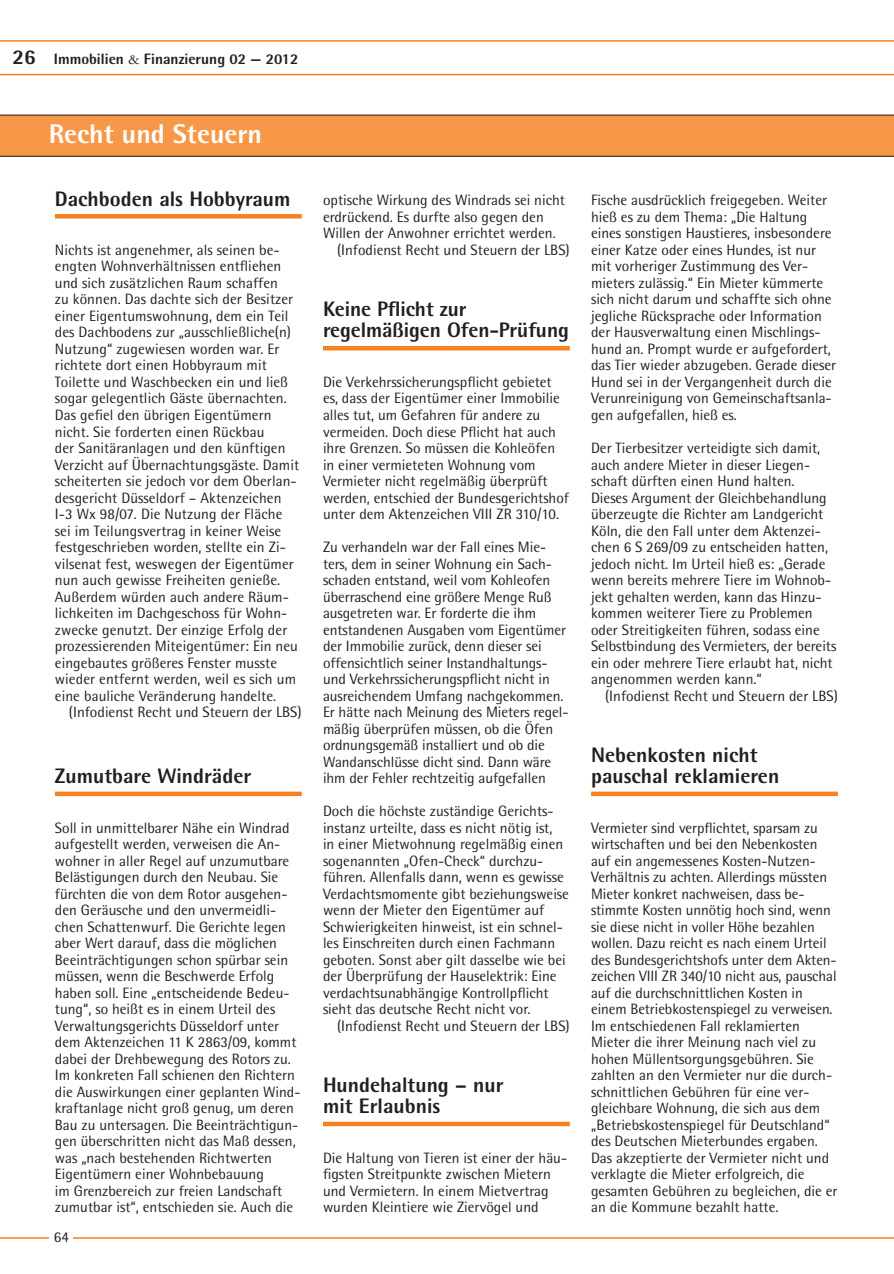
<style>
.page{position:relative;width:894px;height:1274px;background:#fff}
.page>*{position:absolute;margin:0;border:0;box-sizing:border-box;transform-origin:0 0}
.t1{font:800 27px "Rotis Semi Sans";color:#fff}
.t2{font:800 21px/21px "Rotis Semi Sans";color:#231f20}
.t3{font:15px/16.5px "Rotis Semi Sans";color:#231f20}
.t4{font:800 15px "Rotis Semi Sans";color:#231f20}
.s1{font-size:21px}
.s2{font-family:"Garamond";font-weight:400}
</style>
<div class="page">
<svg style="left:0;top:40px;width:893px;height:35px"></svg>
<svg style="left:0;top:115px;width:893px;height:42px"></svg>
<hr style="left:55px;top:214px;width:246px;height:4px;background:#f58220">
<div style="left:55px;top:791px;width:246px;height:5px;background:#f58220"></div>
<hr style="left:323px;top:346px;width:246px;height:4px;background:#f58220">
<div style="left:323px;top:1121px;width:246px;height:5px;background:#f58220"></div>
<div style="left:591px;top:791px;width:246px;height:5px;background:#f58220"></div>
<hr style="left:0;top:1237px;width:893px;height:1px;background:#f58220">
<div style="left:49px;top:1222px;width:23px;height:31px;background:#fff"></div>
<p class="t4" style="left:12px;top:50px;width:288px"><span class="s1">26</span> Immobilien <span class="s2">&amp;</span> Finanzierung 02 — 2012</p>
<h1 class="t1" style="left:49px;top:117px;width:215px">Recht und Steuern</h1>
<h2 class="t2" style="left:55px;top:187px;width:237px">Dachboden als Hobbyraum</h2>
<p class="t3" style="left:55px;top:241px;width:246px">Nichts ist angenehmer, als seinen be&shy;engten Wohnverhältnissen entfliehen und sich zusätzlichen Raum schaffen<br>zu können. Das dachte sich der Besitzer einer Eigentumswohnung, dem ein Teil des Dachbodens zur „ausschließliche(n)<br>Nutzung“ zugewiesen worden war. Er richtete dort einen Hobbyraum mit Toilette und Waschbecken ein und ließ sogar gelegentlich Gäste übernachten.<br>Das gefiel den übrigen Eigentümern nicht. Sie forderten einen Rückbau<br>der Sanitäranlagen und den künftigen Verzicht auf Übernachtungsgäste. Damit scheiterten sie jedoch vor dem Oberlan&shy;desgericht Düsseldorf – Aktenzeichen I-3 Wx 98/07. Die Nutzung der Fläche sei im Teilungsvertrag in keiner Weise festgeschrieben worden, stellte ein Zi&shy;vilsenat fest, weswegen der Eigentümer nun auch gewisse Freiheiten genieße.<br>Außerdem würden auch andere Räum&shy;lichkeiten im Dachgeschoss für Wohn&shy;zwecke genutzt. Der einzige Erfolg der prozessierenden Miteigentümer: Ein neu eingebautes größeres Fenster musste wieder entfernt werden, weil es sich um eine bauliche Veränderung handelte.</p>
<p class="t3" style="left:69px;top:703px;width:234px">(Infodienst Recht und Steuern der LBS)</p>
<h2 class="t2" style="left:55px;top:765px;width:198px">Zumutbare Windräder</h2>
<p class="t3" style="left:55px;top:819px;width:247px">Soll in unmittelbarer Nähe ein Windrad aufgestellt werden, verweisen die An&shy;wohner in aller Regel auf unzumutbare Belästigungen durch den Neubau. Sie fürchten die von dem Rotor ausgehen&shy;den Geräusche und den unvermeidli&shy;chen Schattenwurf. Die Gerichte legen aber Wert darauf, dass die möglichen Beeinträchtigungen schon spürbar sein müssen, wenn die Beschwerde Erfolg haben soll. Eine „entscheidende Bedeu&shy;tung“, so heißt es in einem Urteil des Verwaltungsgerichts Düsseldorf unter dem Aktenzeichen 11 K 2863/09, kommt dabei der Drehbewegung des Rotors zu.<br>Im konkreten Fall schienen den Richtern die Auswirkungen einer geplanten Wind&shy;kraftanlage nicht groß genug, um deren Bau zu untersagen. Die Beeinträchtigun&shy;gen überschritten nicht das Maß dessen, was „nach bestehenden Richtwerten Eigentümern einer Wohnbebauung<br>im Grenzbereich zur freien Landschaft zumutbar ist“, entschieden sie. Auch die</p>
<p class="t3" style="left:54px;top:1228px;width:17px">64</p>
<p class="t3" style="left:323px;top:192px;width:243px">optische Wirkung des Windrads sei nicht</p>
<p class="t3" style="left:323px;top:208px;width:222px">erdrückend. Es durfte also gegen den</p>
<p class="t3" style="left:323px;top:225px;width:234px">Willen der Anwohner errichtet werden.</p>
<p class="t3" style="left:337px;top:241px;width:234px">(Infodienst Recht und Steuern der LBS)</p>
<h2 class="t2" style="left:323px;top:298px;width:247px">Keine Pflicht zur regelmäßigen Ofen-Prüfung</h2>
<p class="t3" style="left:323px;top:373px;width:247px">Die Verkehrssicherungspflicht gebietet es, dass der Eigentümer einer Immobilie alles tut, um Gefahren für andere zu vermeiden. Doch diese Pflicht hat auch ihre Grenzen. So müssen die Kohleöfen in einer vermieteten Wohnung vom Vermieter nicht regelmäßig überprüft werden, entschied der Bundesgerichtshof unter dem Aktenzeichen VIII ZR 310/10.</p>
<p class="t3" style="left:323px;top:538px;width:247px">Zu verhandeln war der Fall eines Mie&shy;ters, dem in seiner Wohnung ein Sach&shy;schaden entstand, weil vom Kohleofen überraschend eine größere Menge Ruß ausgetreten war. Er forderte die ihm entstandenen Ausgaben vom Eigentümer der Immobilie zurück, denn dieser sei offensichtlich seiner Instandhaltungs&shy;und Verkehrssicherungspflicht nicht in ausreichendem Umfang nachgekommen.<br>Er hätte nach Meinung des Mieters regel&shy;mäßig überprüfen müssen, ob die Öfen ordnungsgemäß installiert und ob die Wandanschlüsse dicht sind. Dann wäre ihm der Fehler rechtzeitig aufgefallen</p>
<p class="t3" style="left:323px;top:802px;width:247px">Doch die höchste zuständige Gerichts&shy;instanz urteilte, dass es nicht nötig ist,<br>in einer Mietwohnung regelmäßig einen sogenannten „Ofen-Check“ durchzu&shy;führen. Allenfalls dann, wenn es gewisse Verdachtsmomente gibt beziehungsweise wenn der Mieter den Eigentümer auf Schwierigkeiten hinweist, ist ein schnel&shy;les Einschreiten durch einen Fachmann geboten. Sonst aber gilt dasselbe wie bei der Überprüfung der Hauselektrik: Eine verdachtsunabhängige Kontrollpflicht sieht das deutsche Recht nicht vor.</p>
<p class="t3" style="left:337px;top:1017px;width:234px">(Infodienst Recht und Steuern der LBS)</p>
<h2 class="t2" style="left:323px;top:1074px;width:182px">Hundehaltung – nur mit Erlaubnis</h2>
<p class="t3" style="left:323px;top:1149px;width:246px">Die Haltung von Tieren ist einer der häu&shy;figsten Streitpunkte zwischen Mietern und Vermietern. In einem Mietvertrag wurden Kleintiere wie Ziervögel und</p>
<p class="t3" style="left:591px;top:192px;width:247px">Fische ausdrücklich freigegeben. Weiter hieß es zu dem Thema: „Die Haltung eines sonstigen Haustieres, insbesondere einer Katze oder eines Hundes, ist nur mit vorheriger Zustimmung des Ver&shy;mieters zulässig.“ Ein Mieter kümmerte sich nicht darum und schaffte sich ohne jegliche Rücksprache oder Information der Hausverwaltung einen Mischlings&shy;hund an. Prompt wurde er aufgefordert, das Tier wieder abzugeben. Gerade dieser Hund sei in der Vergangenheit durch die Verunreinigung von Gemeinschaftsanla&shy;gen aufgefallen, hieß es.</p>
<p class="t3" style="left:591px;top:439px;width:247px">Der Tierbesitzer verteidigte sich damit, auch andere Mieter in dieser Liegen&shy;schaft dürften einen Hund halten.<br>Dieses Argument der Gleichbehandlung überzeugte die Richter am Landgericht Köln, die den Fall unter dem Aktenzei&shy;chen 6 S 269/09 zu entscheiden hatten, jedoch nicht. Im Urteil hieß es: „Gerade wenn bereits mehrere Tiere im Wohnob&shy;jekt gehalten werden, kann das Hinzu&shy;kommen weiterer Tiere zu Problemen oder Streitigkeiten führen, sodass eine Selbstbindung des Vermieters, der bereits ein oder mehrere Tiere erlaubt hat, nicht angenommen werden kann.“</p>
<p class="t3" style="left:605px;top:687px;width:234px">(Infodienst Recht und Steuern der LBS)</p>
<h2 class="t2" style="left:591px;top:744px;width:190px">Nebenkosten nicht pauschal reklamieren</h2>
<p class="t3" style="left:591px;top:819px;width:248px">Vermieter sind verpflichtet, sparsam zu wirtschaften und bei den Nebenkosten auf ein angemessenes Kosten-Nutzen-Verhältnis zu achten. Allerdings müssten Mieter konkret nachweisen, dass be&shy;stimmte Kosten unnötig hoch sind, wenn sie diese nicht in voller Höhe bezahlen wollen. Dazu reicht es nach einem Urteil des Bundesgerichtshofs unter dem Akten&shy;zeichen VIII ZR 340/10 nicht aus, pauschal auf die durchschnittlichen Kosten in einem Betriebkostenspiegel zu verweisen.<br>Im entschiedenen Fall reklamierten Mieter die ihrer Meinung nach viel zu hohen Müllentsorgungsgebühren. Sie zahlten an den Vermieter nur die durch&shy;schnittlichen Gebühren für eine ver&shy;gleichbare Wohnung, die sich aus dem „Betriebskostenspiegel für Deutschland“ des Deutschen Mieterbundes ergaben.<br>Das akzeptierte der Vermieter nicht und verklagte die Mieter erfolgreich, die gesamten Gebühren zu begleichen, die er an die Kommune bezahlt hatte.</p>
</div>
